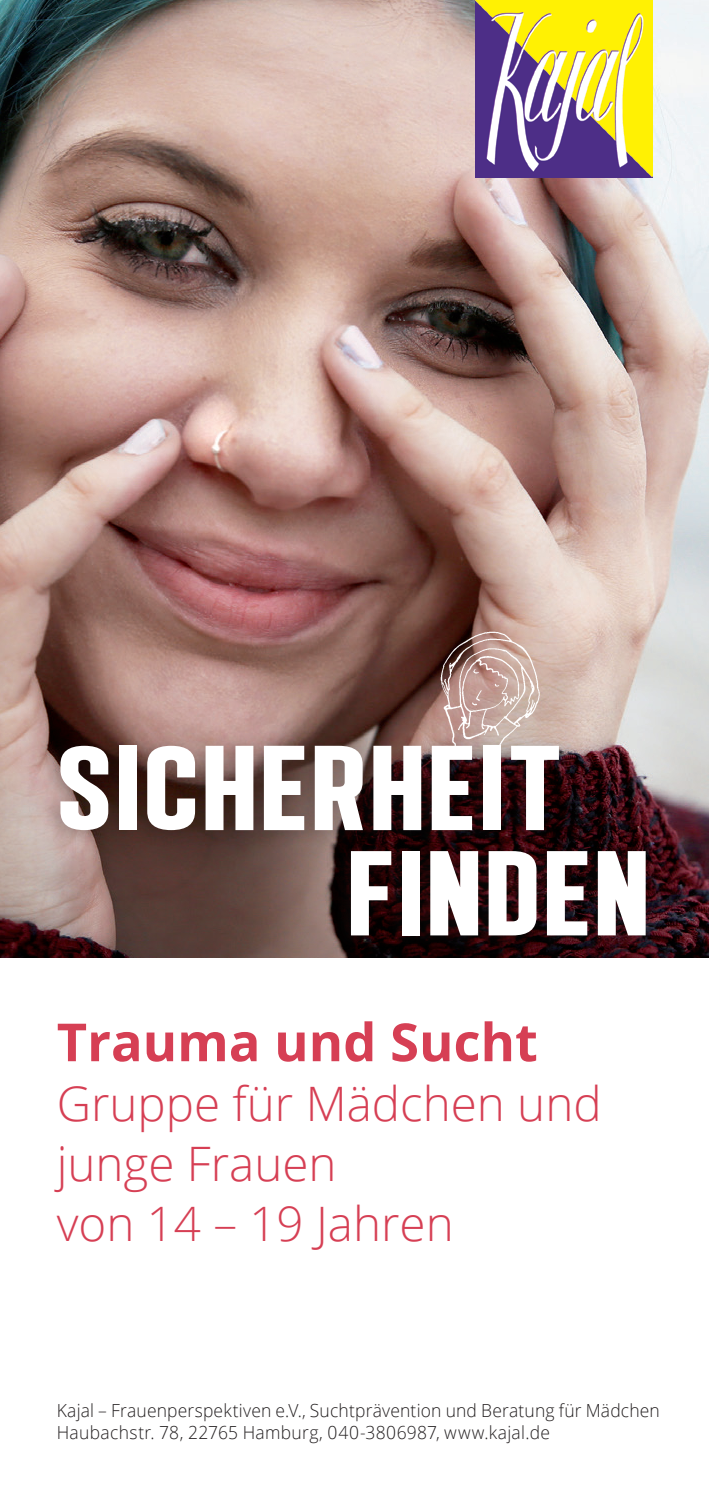
<style>
.page{position:relative;width:709px;height:1489px;background:#fff}
.page>*{position:absolute;margin:0;border:0;box-sizing:border-box;transform-origin:0 0}
.ü2{font:700 119.75px "Algre Sans NC";letter-spacing:.02em;color:#fff;scale:1.28 1}
.fließ{font:700 52.5px "Open Sans";color:#d63f54}
.fließ-2{font:300 47.5px/60px "Open Sans";color:#d63f54}
.klein{font:300 18px/22.5px "Open Sans";letter-spacing:.01em;color:#231f20}
</style>
<div class="page">
<img style="left:0;top:0;width:709px;height:957px">
<img style="left:475px;top:0;width:177px;height:177px">
<div style="left:39px;top:734px;width:616px;height:220px;background:#231f20;opacity:.25"></div>
<img style="left:439px;top:629px;width:103px;height:121px">
<p class="ü2" style="left:57px;top:722px;width:397px">SICHERHEIT</p>
<p class="ü2" style="left:347px;top:827px;width:237px">FINDEN</p>
<p class="fließ" style="left:57px;top:1005px;width:482px">Trauma und Sucht</p>
<p class="fließ-2" style="left:57px;top:1072px;width:546px">Gruppe für Mädchen und junge Frauen<br>von 14 – 19 Jahren</p>
<p class="klein" style="left:57px;top:1398px;width:604px">Kajal – Frauenperspektiven e.V., Suchtprävention und Beratung für Mädchen<br>Haubachstr. 78, 22765 Hamburg, 040-3806987, www.kajal.de</p>
</div>
